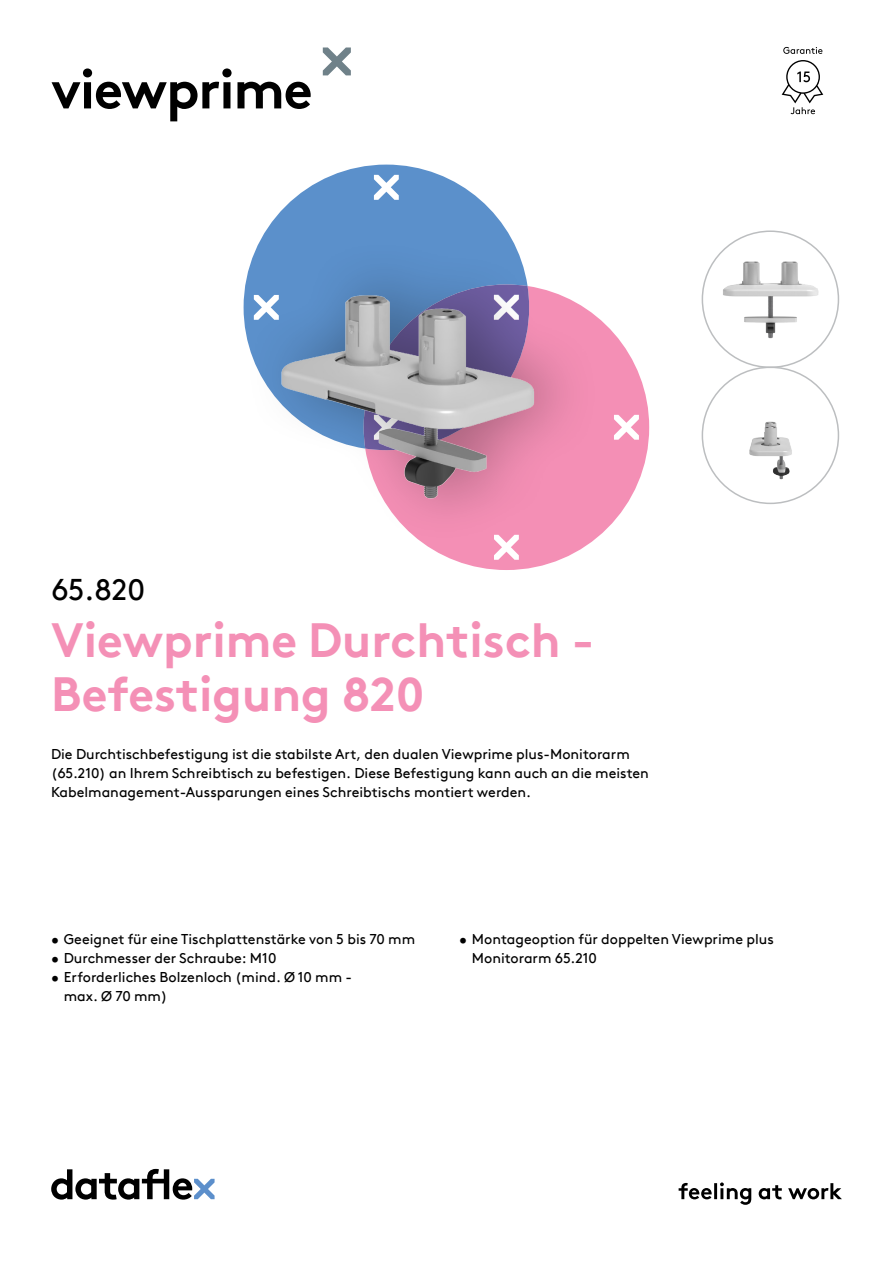
<style>
.page{position:relative;width:893px;height:1263px;background:#fff}
.page>*{position:absolute;margin:0;border:0;box-sizing:border-box;transform-origin:0 0}
.hoofdstuk{font:700 54px "Brown Pro TT";letter-spacing:-.02em;color:#000}
.productnaam{font:700 48px/54px "Brown Pro TT";color:#f490b6}
.productnummer{font:30px "Brown Pro TT";color:#000}
.omschrijving{font:14.25px/19.2px "Brown Pro TT";color:#000}
</style>
<div class="page">
<svg style="left:641px;top:380px;width:8px;height:95px"></svg>
<svg style="left:51px;top:1169px;width:164px;height:30px"></svg>
<svg style="left:679px;top:1182px;width:163px;height:23px"></svg>
<svg style="left:323px;top:47px;width:28px;height:28px"></svg>
<img style="left:702px;top:231px;width:136px;height:136px;border-radius:68px">
<img style="left:702px;top:367px;width:136px;height:136px;border-radius:68px">
<img style="left:243px;top:164px;width:398px;height:406px">
<svg style="left:783px;top:47px;width:39px;height:7px"></svg>
<svg style="left:782px;top:60px;width:41px;height:54px"></svg>
<p class="hoofdstuk" style="left:51px;top:46px;width:263px">viewprime</p>
<p class="productnummer" style="left:51px;top:566px;width:96px">65.820</p>
<p class="productnaam" style="left:51px;top:608px;width:545px">Viewprime Durchtisch -<br>Befestigung 820</p>
<p class="omschrijving" style="left:51px;top:743px;width:599px">Die Durchtischbefestigung ist die stabilste Art, den dualen Viewprime plus-Monitorarm (65.210) an Ihrem Schreibtisch zu befestigen. Diese Befestigung kann auch an die meisten<br>Kabelmanagement-Aussparungen eines Schreibtischs montiert werden.</p>
<p class="omschrijving" style="left:51px;top:928px;width:366px">• Geeignet für eine Tischplattenstärke von 5 bis 70 mm</p>
<p class="omschrijving" style="left:51px;top:947px;width:227px">• Durchmesser der Schraube: M10</p>
<p class="omschrijving" style="left:64px;top:966px;width:290px;text-indent:-13px">• Erforderliches Bolzenloch (mind. Ø 10 mm - max. Ø 70 mm)</p>
<p class="omschrijving" style="left:472px;top:928px;width:303px;text-indent:-13px">• Montageoption für doppelten Viewprime plus<br>Monitorarm 65.210</p>
</div>
